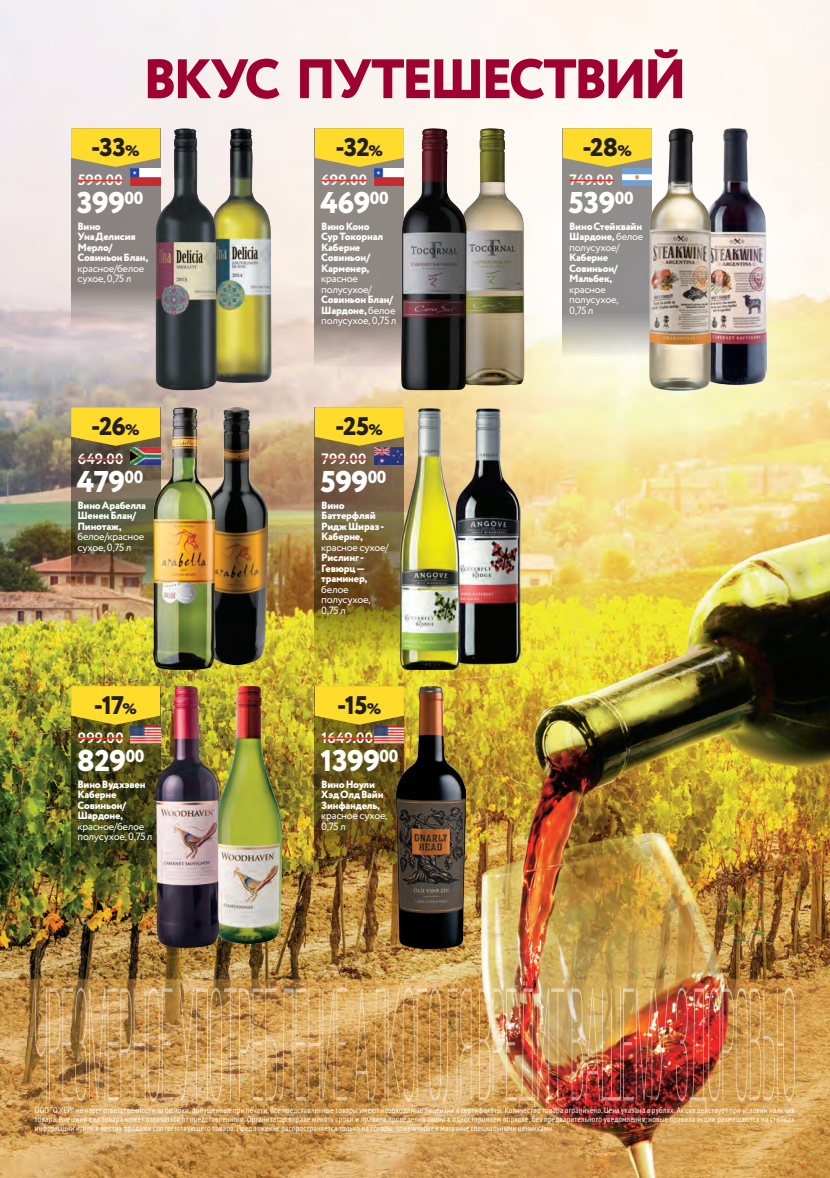
<style>
.page{position:relative;width:830px;height:1178px;background:#fff}
.page>*{position:absolute;margin:0;border:0;box-sizing:border-box;transform-origin:0 0}
.t1{font:800 55.5px "Circe";letter-spacing:-.07em;color:#9e0131}
.PrTag_RedPrice{font:800 30px "Circe";letter-spacing:-.02em;color:#fff}
.t2{font:800 25.5px "Circe";letter-spacing:-.03em;color:#231f20}
.PrTag_BlackPrice{font:700 15px "Circe";letter-spacing:.015em;color:#fff}
.Product-Name{font:800 10.5px/10.5px "Circe";letter-spacing:-.02em;color:#fff}
.Product-Name-2{font:10.5px/10.5px "Circe";letter-spacing:-.025em;color:#fff}
.t3{font:condensed 8.25px/9px "PT Sans";letter-spacing:.025em;color:#fff;text-align:justify}
.s1{font-size:15.3px}
.s2{font-weight:400}
.s3{font-weight:800}
</style>
<div class="page">
<img style="left:0;top:0;width:829px;height:1178px">
<svg style="left:315px;top:725px;width:81px;height:147px"></svg>
<svg style="left:315px;top:686px;width:81px;height:39px"></svg>
<hr style="left:321px;top:737px;width:52px;height:2px;background:#ed2d22">
<img style="left:374px;top:726px;width:22px;height:17px">
<img style="left:396px;top:686px;width:69px;height:262px">
<svg style="left:71px;top:725px;width:85px;height:158px"></svg>
<svg style="left:71px;top:686px;width:85px;height:39px"></svg>
<hr style="left:78px;top:737px;width:46px;height:2px;background:#ed2d22">
<img style="left:131px;top:726px;width:25px;height:17px">
<img style="left:219px;top:686px;width:62px;height:257px">
<img style="left:156px;top:686px;width:63px;height:262px">
<svg style="left:71px;top:167px;width:84px;height:159px;fill:#8a8382"></svg>
<svg style="left:71px;top:128px;width:84px;height:39px"></svg>
<hr style="left:78px;top:180px;width:45px;height:1px;background:#ed2d22">
<img style="left:131px;top:168px;width:24px;height:17px">
<img style="left:216px;top:128px;width:55px;height:255px">
<img style="left:155px;top:128px;width:61px;height:263px">
<svg style="left:315px;top:167px;width:86px;height:200px;fill:#8e8883"></svg>
<svg style="left:315px;top:128px;width:86px;height:39px"></svg>
<hr style="left:321px;top:180px;width:46px;height:1px;background:#ed2d22">
<img style="left:374px;top:168px;width:27px;height:17px">
<img style="left:466px;top:128px;width:58px;height:257px">
<img style="left:401px;top:128px;width:65px;height:262px">
<svg style="left:71px;top:446px;width:82px;height:146px"></svg>
<svg style="left:71px;top:407px;width:89px;height:39px"></svg>
<hr style="left:78px;top:458px;width:46px;height:2px;background:#ed2d22">
<img style="left:131px;top:447px;width:22px;height:17px">
<img style="left:205px;top:407px;width:62px;height:257px">
<img style="left:153px;top:408px;width:62px;height:261px">
<svg style="left:315px;top:446px;width:84px;height:211px"></svg>
<svg style="left:315px;top:407px;width:84px;height:39px"></svg>
<hr style="left:321px;top:458px;width:45px;height:2px;background:#ed2d22">
<img style="left:374px;top:447px;width:25px;height:17px">
<img style="left:460px;top:407px;width:60px;height:257px">
<img style="left:399px;top:407px;width:61px;height:262px">
<svg style="left:562px;top:167px;width:87px;height:189px;fill:#908d8c"></svg>
<svg style="left:562px;top:128px;width:87px;height:39px"></svg>
<hr style="left:569px;top:180px;width:44px;height:1px;background:#ed2d22">
<img style="left:622px;top:168px;width:27px;height:17px">
<img style="left:710px;top:128px;width:56px;height:256px">
<img style="left:649px;top:128px;width:61px;height:262px">
<img style="left:35px;top:988px;width:759px;height:119px">
<h1 class="t1" style="left:143px;top:42px;width:545px">ВКУС ПУТЕШЕСТВИЙ</h1>
<p class="t2" style="left:91px;top:130px;width:50px">-33<span class="s1">%</span></p>
<p class="PrTag_RedPrice" style="left:77px;top:183px;width:68px">399<sup>00</sup></p>
<p class="PrTag_BlackPrice" style="left:78px;top:170px;width:46px">599.00</p>
<p class="Product-Name" style="left:77px;top:222px;width:72px">Вино<br>Уна Делисия<br>Мерло/<br>Совиньон Блан, <span class="s2">красное/белое сухое, 0,75 л</span></p>
<p class="t2" style="left:91px;top:409px;width:50px">-26<span class="s1">%</span></p>
<p class="PrTag_RedPrice" style="left:77px;top:462px;width:68px">479<sup>00</sup></p>
<p class="PrTag_BlackPrice" style="left:78px;top:449px;width:47px">649.00</p>
<p class="Product-Name" style="left:77px;top:501px;width:70px">Вино Арабелла<br>Шенен Блан/<br>Пинотаж, <span class="s2">белое/красное сухое, 0,75 л</span></p>
<p class="t2" style="left:94px;top:688px;width:44px">-17<span class="s1">%</span></p>
<p class="PrTag_RedPrice" style="left:77px;top:740px;width:69px">829<sup>00</sup></p>
<p class="PrTag_BlackPrice" style="left:78px;top:727px;width:47px">999.00</p>
<p class="Product-Name" style="left:77px;top:779px;width:77px">Вино Вудхэвен<br>Каберне<br>Совиньон/<br>Шардоне, <span class="s2">красное/белое полусухое, 0,75 л</span></p>
<p class="t2" style="left:335px;top:130px;width:49px">-32<span class="s1">%</span></p>
<p class="PrTag_RedPrice" style="left:320px;top:183px;width:69px">469<sup>00</sup></p>
<p class="PrTag_BlackPrice" style="left:321px;top:170px;width:47px">699.00</p>
<p class="Product-Name" style="left:321px;top:222px;width:63px">Вино Коно<br>Сур Токорнал<br>Каберне<br>Совиньон/<br>Карменер, <span class="s2">красное полусухое/</span></p>
<p class="Product-Name" style="left:321px;top:295px;width:77px">Совиньон Блан/<br>Шардоне, <span class="s2">белое полусухое, 0,75 л</span></p>
<p class="t2" style="left:335px;top:409px;width:49px">-25<span class="s1">%</span></p>
<p class="PrTag_RedPrice" style="left:320px;top:462px;width:67px">599<sup>00</sup></p>
<p class="PrTag_BlackPrice" style="left:321px;top:449px;width:46px">799.00</p>
<p class="Product-Name" style="left:321px;top:501px;width:64px">Вино<br>Баттерфляй<br>Ридж Шираз -</p>
<p class="Product-Name" style="left:321px;top:532px;width:69px">Каберне, <span class="s2">красное сухое/<br></span>Рислинг -</p>
<p class="Product-Name-2" style="left:321px;top:563px;width:51px"><span class="s3">Гевюрц ― траминер, </span>белое полусухое,<br>0,75 л</p>
<p class="t2" style="left:337px;top:688px;width:46px">-15<span class="s1">%</span></p>
<p class="PrTag_RedPrice" style="left:320px;top:740px;width:79px">1399<sup>00</sup></p>
<p class="PrTag_BlackPrice" style="left:321px;top:727px;width:53px">1649.00</p>
<p class="Product-Name" style="left:321px;top:779px;width:68px">Вино Ноули<br>Хэд Олд Вайн<br>Зинфандель, <span class="s2">красное сухое,<br>0,75 л</span></p>
<p class="t2" style="left:582px;top:130px;width:51px">-28<span class="s1">%</span></p>
<p class="PrTag_RedPrice" style="left:568px;top:183px;width:66px">539<sup>00</sup></p>
<p class="PrTag_BlackPrice" style="left:569px;top:170px;width:45px">749.00</p>
<p class="Product-Name" style="left:569px;top:222px;width:76px;text-align:justify">Вино Стейквайн Шардоне, <span class="s2">белое полусухое/</span></p>
<p class="Product-Name" style="left:569px;top:253px;width:51px">Каберне<br>Совиньон/<br>Мальбек, <span class="s2">красное полусухое,<br>0,75 л</span></p>
<p class="t3" style="left:35px;top:1106px;width:760px">ООО “О’КЕЙ” не несет ответственности за ошибки, допущенные при печати. Все представленные товары имеют необходимые лицензии и сертификаты. Количество товара ограничено. Цена указана в рублях. Акция действует при условии наличия товара. Внешний вид товара может отличаться от представленного. Организатор вправе менять сроки и правила проведения акции в одностороннем порядке, без предварительного уведомления; новые правила акции размещаются на стойках информации и/или в местах продажи соответствующего товара. Предложение распространяется только на товары, отмеченные в магазине специальными ценниками.</p>
</div>
